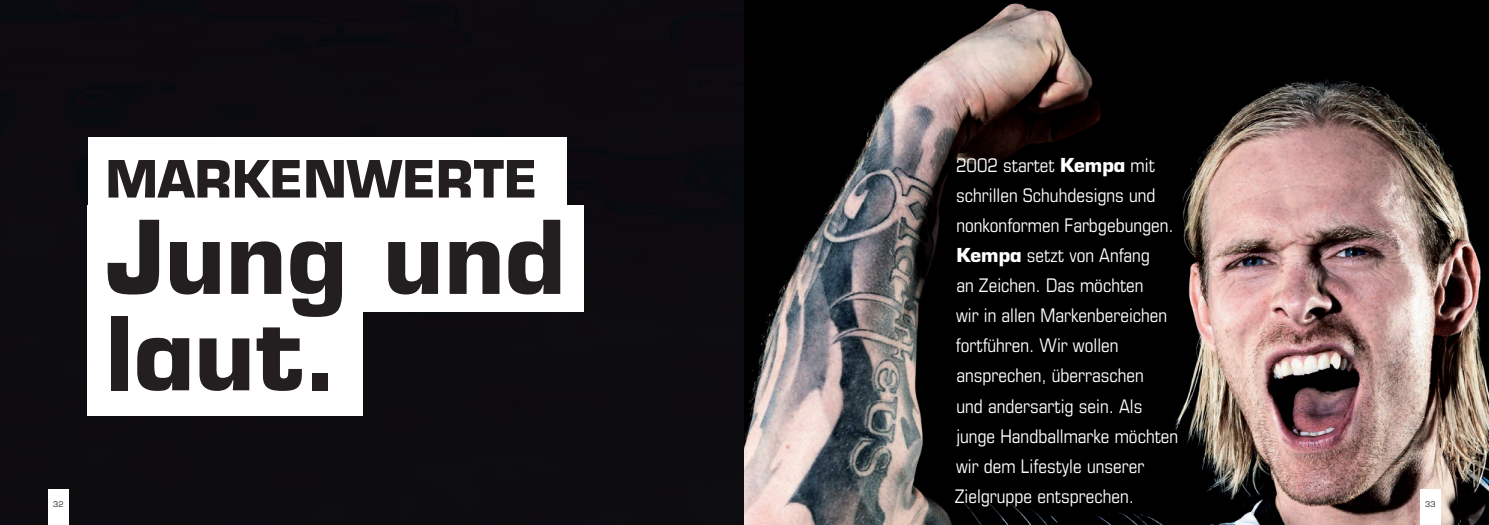
<style>
.page{position:relative;width:1489px;height:525px;background:#fff}
.page>*{position:absolute;margin:0;border:0;box-sizing:border-box;transform-origin:0 0}
.t1{font:700 98.75px/96.2px "Kempastile";color:#231f20}
.t2{font:700 50px "Eurostile";color:#231f20}
.t3{font:condensed 18.75px/30px "Eurostile";color:#fff}
.t4{font:7.5px "Eurostile";color:#231f20}
.s1{font-family:"Kempastile";font-weight:700;font-stretch:normal}
</style>
<div class="page">
<img style="left:0;top:0;width:1488px;height:524px">
<div style="left:48px;top:489px;width:21px;height:35px;background:#fff"></div>
<div style="left:1419px;top:489px;width:21px;height:35px;background:#fff"></div>
<div style="left:88px;top:137px;width:478px;height:85px;background:#fff"></div>
<div style="left:88px;top:205px;width:496px;height:107px;background:#fff"></div>
<div style="left:88px;top:293px;width:275px;height:123px;background:#fff"></div>
<p class="t3" style="left:954px;top:150px;width:225px">2002 startet <span class="s1">Kempa</span> mit schrillen Schuhdesigns und nonkonformen Farbgebungen.<br><span class="s1">Kempa</span> setzt von Anfang<br>an Zeichen. Das möchten<br>wir in allen Markenbereichen fortführen. Wir wollen ansprechen, überraschen<br>und andersartig sein. Als junge Handballmarke möchten wir dem Lifestyle unserer<br>Zielgruppe entsprechen.</p>
<h2 class="t2" style="left:105px;top:148px;width:433px">MARKENWERTE</h2>
<h1 class="t1" style="left:105px;top:208px;width:461px">Jung und laut.</h1>
<p class="t4" style="left:53px;top:499px;width:12px">32</p>
<p class="t4" style="left:1425px;top:499px;width:12px">33</p>
</div>
